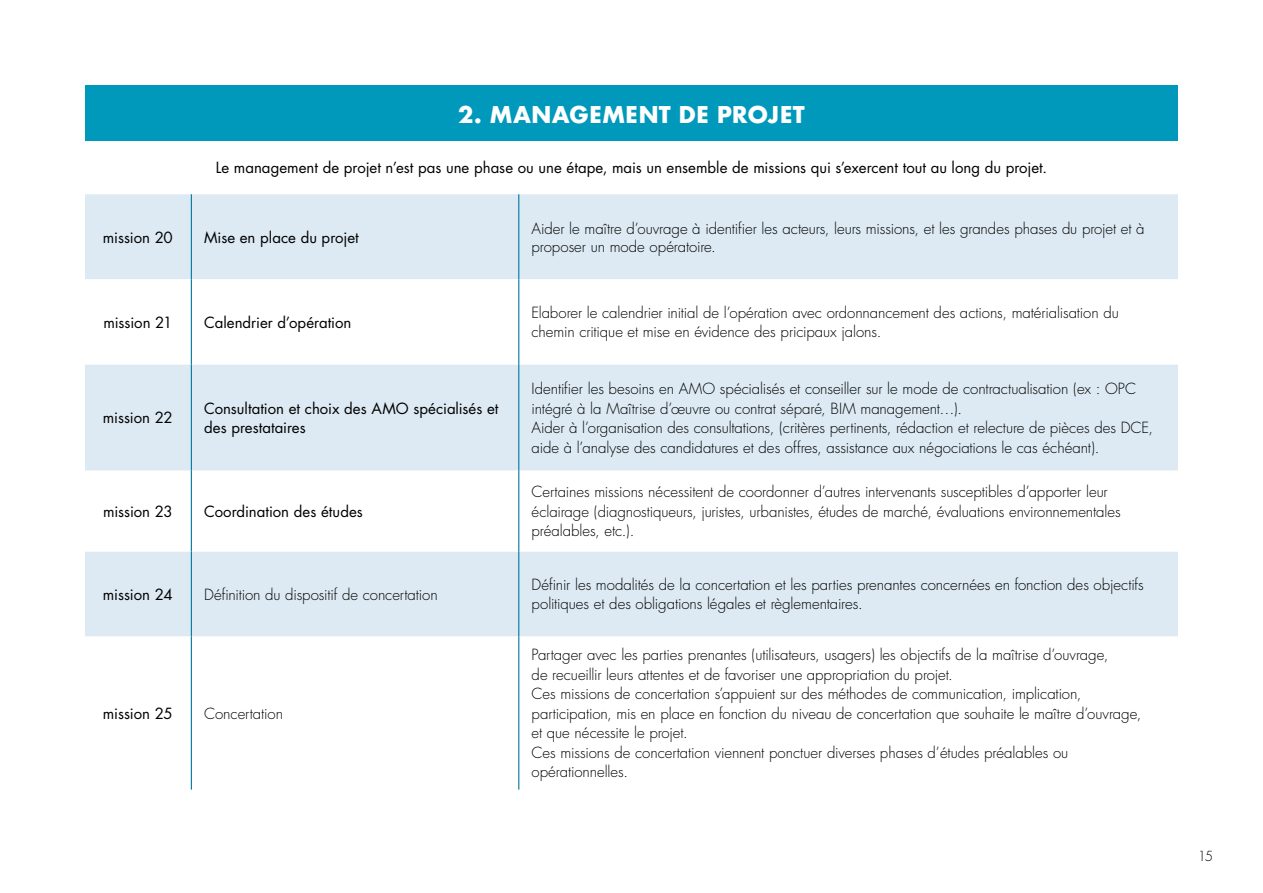
<style>
.page{position:relative;width:1263px;height:893px;background:#fff}
.page>*{position:absolute;margin:0;border:0;box-sizing:border-box;transform-origin:0 0}
.t1{font:700 22.5px "Futura";color:#fff}
.t2{font:300 15px/19.5px "Futura";letter-spacing:-.005em;color:#000}
.t3{font:15px/19.5px "Futura";color:#000}
.t4{font:300 13.5px "Futura";color:#000}
</style>
<div class="page">
<div style="left:85px;top:85px;width:1093px;height:55px;background:#0099bc"></div>
<div style="left:85px;top:194px;width:1093px;height:85px;background:#ddeaf3"></div>
<svg style="left:85px;top:279px;width:1093px;height:511px"></svg>
<hr style="left:191px;top:194px;width:1px;height:85px;background:#00779d">
<hr style="left:518px;top:194px;width:1px;height:85px;background:#00779d">
<hr style="left:191px;top:279px;width:1px;height:85px;background:#00779d">
<hr style="left:518px;top:279px;width:1px;height:85px;background:#00779d">
<hr style="left:191px;top:364px;width:1px;height:107px;background:#00779d">
<hr style="left:518px;top:364px;width:1px;height:107px;background:#00779d">
<hr style="left:191px;top:471px;width:1px;height:80px;background:#00779d">
<hr style="left:518px;top:471px;width:1px;height:80px;background:#00779d">
<hr style="left:191px;top:551px;width:1px;height:85px;background:#00779d">
<hr style="left:518px;top:551px;width:1px;height:85px;background:#00779d">
<hr style="left:191px;top:636px;width:1px;height:154px;background:#00779d">
<hr style="left:518px;top:636px;width:1px;height:154px;background:#00779d">
<h1 class="t1" style="left:458px;top:98px;width:348px">2. MANAGEMENT DE PROJET</h1>
<p class="t3" style="left:216px;top:158px;width:833px">Le management de projet n’est pas une phase ou une étape, mais un ensemble de missions qui s’exercent tout au long du projet.</p>
<p class="t3" style="left:103px;top:228px;width:71px">mission 20</p>
<p class="t3" style="left:204px;top:228px;width:156px">Mise en place du projet</p>
<p class="t2" style="left:532px;top:219px;width:615px;line-height:18px">Aider le maître d’ouvrage à identifier les acteurs, leurs missions, et les grandes phases du projet et à proposer un mode opératoire.</p>
<p class="t3" style="left:104px;top:313px;width:70px">mission 21</p>
<p class="t3" style="left:204px;top:313px;width:149px">Calendrier d’opération</p>
<p class="t2" style="left:532px;top:303px;width:589px">Elaborer le calendrier initial de l’opération avec ordonnancement des actions, matérialisation du chemin critique et mise en évidence des pricipaux jalons.</p>
<p class="t3" style="left:103px;top:408px;width:71px">mission 22</p>
<p class="t3" style="left:204px;top:398px;width:296px">Consultation et choix des AMO spécialisés et des prestataires</p>
<p class="t3" style="left:103px;top:502px;width:71px">mission 23</p>
<p class="t3" style="left:204px;top:502px;width:160px">Coordination des études</p>
<p class="t2" style="left:532px;top:379px;width:623px">Identifier les besoins en AMO spécialisés et conseiller sur le mode de contractualisation (ex : OPC intégré à la Maîtrise d’œuvre ou contrat séparé, BIM management…).<br>Aider à l’organisation des consultations, (critères pertinents, rédaction et relecture de pièces des DCE, aide à l’analyse des candidatures et des offres, assistance aux négociations le cas échéant).</p>
<p class="t2" style="left:532px;top:482px;width:591px">Certaines missions nécessitent de coordonner d’autres intervenants susceptibles d’apporter leur éclairage (diagnostiqueurs, juristes, urbanistes, études de marché, évaluations environnementales préalables, etc.).</p>
<p class="t3" style="left:103px;top:585px;width:71px">mission 24</p>
<p class="t2" style="left:204px;top:585px;width:235px">Définition du dispositif de concertation</p>
<p class="t2" style="left:532px;top:575px;width:614px">Définir les modalités de la concertation et les parties prenantes concernées en fonction des objectifs politiques et des obligations légales et règlementaires.</p>
<p class="t3" style="left:103px;top:704px;width:71px">mission 25</p>
<p class="t2" style="left:204px;top:704px;width:80px">Concertation</p>
<p class="t2" style="left:532px;top:645px;width:611px">Partager avec les parties prenantes (utilisateurs, usagers) les objectifs de la maîtrise d’ouvrage,<br>de recueillir leurs attentes et de favoriser une appropriation du projet.<br>Ces missions de concertation s’appuient sur des méthodes de communication, implication, participation, mis en place en fonction du niveau de concertation que souhaite le maître d’ouvrage, et que nécessite le projet.<br>Ces missions de concertation viennent ponctuer diverses phases d’études préalables ou opérationnelles.</p>
<p class="t4" style="left:1198px;top:848px;width:17px">15</p>
</div>
